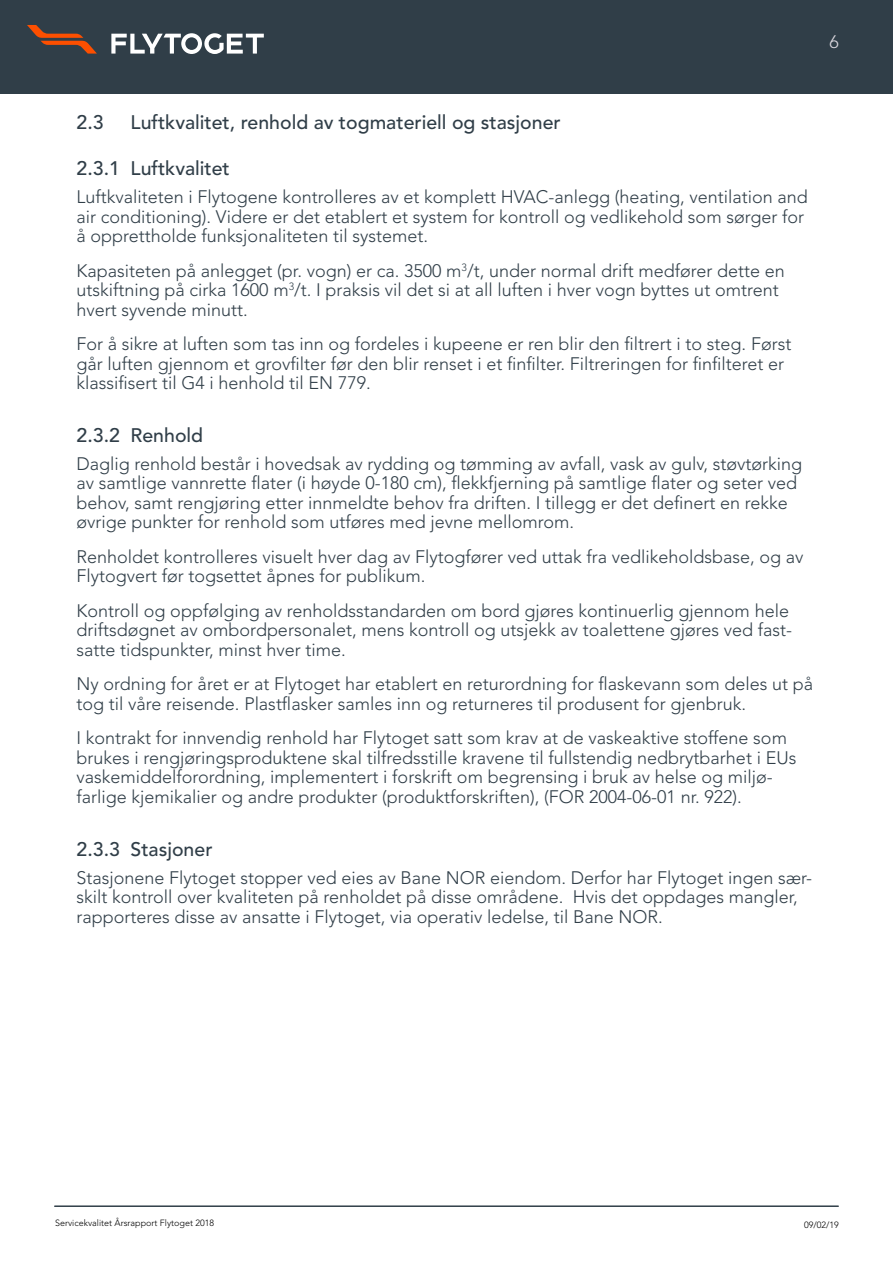
<style>
.page{position:relative;width:893px;height:1263px;background:#fff}
.page>*{position:absolute;margin:0;border:0;box-sizing:border-box;transform-origin:0 0}
.t1{font:500 19.5px "Avenir LT Std";color:#303e48}
.t2{font:300 18px/19.5px "Avenir LT Std";color:#303e48}
.t3{font:300 18px "Avenir LT Std";color:#dad7de}
.t4{font:300 9px "Avenir LT Std";color:#000}
</style>
<div class="page">
<div style="left:0;top:0;width:893px;height:94px;background:#303e48"></div>
<hr style="left:55px;top:1205px;width:783px;height:2px;background:#303e48">
<svg style="left:111px;top:33px;width:153px;height:21px"></svg>
<svg style="left:27px;top:25px;width:70px;height:29px"></svg>
<p class="t3" style="left:830px;top:31px;width:11px">6</p>
<p class="t1" style="left:77px;top:111px;width:29px">2.3</p>
<p class="t1" style="left:131px;top:111px;width:432px">Luftkvalitet, renhold av togmateriell og stasjoner</p>
<p class="t1" style="left:77px;top:157px;width:155px">2.3.1 Luftkvalitet</p>
<p class="t2" style="left:77px;top:188px;width:733px">Luftkvaliteten i Flytogene kontrolleres av et komplett HVAC-anlegg (heating, ventilation and air conditioning). Videre er det etablert et system for kontroll og vedlikehold som sørger for å opprettholde funksjonaliteten til systemet.</p>
<p class="t2" style="left:77px;top:261px;width:710px">Kapasiteten på anlegget (pr. vogn) er ca. 3500 m<sup>3</sup>/t, under normal drift medfører dette en utskiftning på cirka 1600 m<sup>3</sup>/t. I praksis vil det si at all luften i hver vogn byttes ut omtrent hvert syvende minutt.</p>
<p class="t2" style="left:77px;top:335px;width:716px">For å sikre at luften som tas inn og fordeles i kupeene er ren blir den filtrert i to steg. Først går luften gjennom et grovfilter før den blir renset i et finfilter. Filtreringen for finfilteret er klassifisert til G4 i henhold til EN 779.</p>
<p class="t1" style="left:77px;top:424px;width:128px">2.3.2 Renhold</p>
<p class="t2" style="left:77px;top:454px;width:727px">Daglig renhold består i hovedsak av rydding og tømming av avfall, vask av gulv, støvtørking av samtlige vannrette flater (i høyde 0-180 cm), flekkfjerning på samtlige flater og seter ved behov, samt rengjøring etter innmeldte behov fra driften. I tillegg er det definert en rekke øvrige punkter for renhold som utføres med jevne mellomrom.</p>
<p class="t2" style="left:77px;top:547px;width:729px">Renholdet kontrolleres visuelt hver dag av Flytogfører ved uttak fra vedlikeholdsbase, og av<br>Flytogvert før togsettet åpnes for publikum.</p>
<p class="t2" style="left:77px;top:601px;width:717px">Kontroll og oppfølging av renholdsstandarden om bord gjøres kontinuerlig gjennom hele driftsdøgnet av ombordpersonalet, mens kontroll og utsjekk av toalettene gjøres ved fast&shy;satte tidspunkter, minst hver time.</p>
<p class="t2" style="left:77px;top:675px;width:738px">Ny ordning for året er at Flytoget har etablert en returordning for flaskevann som deles ut på tog til våre reisende. Plastflasker samles inn og returneres til produsent for gjenbruk.</p>
<p class="t2" style="left:77px;top:729px;width:721px">I kontrakt for innvendig renhold har Flytoget satt som krav at de vaskeaktive stoffene som brukes i rengjøringsproduktene skal tilfredsstille kravene til fullstendig nedbrytbarhet i EUs vaskemiddelforordning, implementert i forskrift om begrensing i bruk av helse og miljø&shy;farlige kjemikalier og andre produkter (produktforskriften), (FOR 2004-06-01 nr. 922).</p>
<p class="t1" style="left:77px;top:837px;width:137px">2.3.3 Stasjoner</p>
<p class="t2" style="left:77px;top:868px;width:737px">Stasjonene Flytoget stopper ved eies av Bane NOR eiendom. Derfor har Flytoget ingen sær&shy;skilt kontroll over kvaliteten på renholdet på disse områdene. Hvis det oppdages mangler, rapporteres disse av ansatte i Flytoget, via operativ ledelse, til Bane NOR.</p>
<p class="t4" style="left:55px;top:1217px;width:161px">Servicekvalitet Årsrapport Flytoget 2018</p>
<p class="t4" style="left:804px;top:1219px;width:36px">09/02/19</p>
</div>
